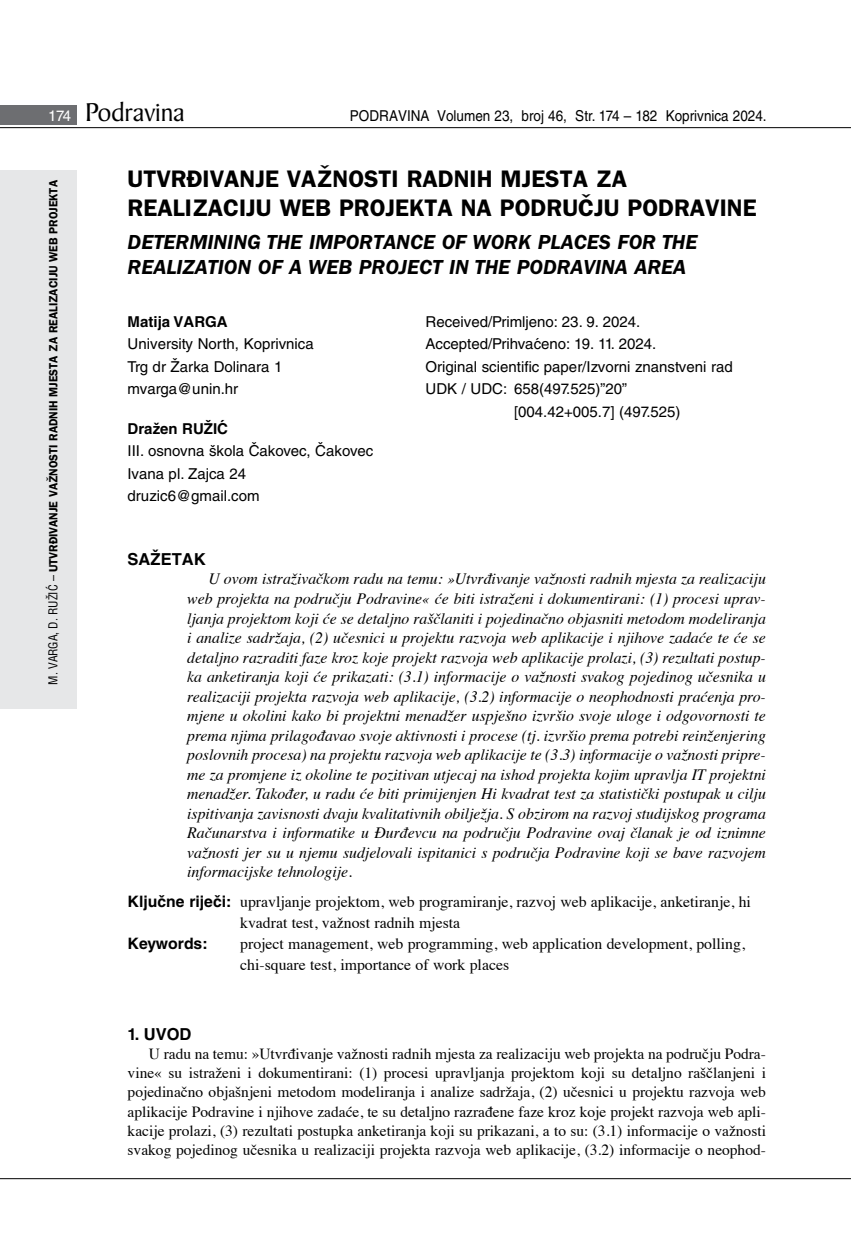
<style>
.page{position:relative;width:851px;height:1234px;background:#fff}
.page>*{position:absolute;margin:0;border:0;box-sizing:border-box;transform-origin:0 0}
.t1{font:27.6px "Baker Signet BT";color:#000}
.t2{font:600 24px/28.8px "ITC Franklin Gothic Skin 29";color:#000}
.t3{font:italic 600 21px/25.2px "ITC Franklin Gothic Skin 29";color:#000}
.t4{font:700 16.5px "Helvetica LT Skin 29";color:#000}
.t5{font:italic 15.75px/19.5px "Times";color:#000;text-align:justify}
.t6{font:15.75px/21px "Times";color:#000}
.t7{font:700 15.75px "Helvetica LT Skin 29";color:#000}
.t8{font:15.45px/19.2px "Times";color:#000;text-align:justify}
.t9{font:15px/22.5px "Helvetica LT Skin 29";color:#000}
.t10{font:15px "Helvetica LT Skin 29";color:#000;scale:.9 1}
.t11{font:700 15px "Helvetica LT Skin 29";color:#000}
.t12{font:600 12px "ITC Franklin Gothic Skin 29";letter-spacing:-.005em;color:#000;scale:.95 1}
.s1{font-family:"Helvetica LT Skin 29";font-size:15px;color:#fff}
.s2{font-family:"Helvetica LT Skin 29";font-weight:400;font-stretch:condensed}
.s3{font-family:"Helvetica LT Skin 29";font-weight:700}
</style>
<div class="page">
<div style="left:0;top:170px;width:77px;height:538px;background:#e6e7e8"></div>
<div style="left:0;top:105px;width:77px;height:19px;background:#6d6e71"></div>
<hr style="left:0;top:127px;width:850px;height:1px;background:#000">
<hr style="left:0;top:1177px;width:850px;height:1px;background:#000">
<h1 class="t1" style="left:48px;top:95px;width:138px"><span class="s1">174</span> Podravina</h1>
<p class="t10" style="left:350px;top:107px;width:464px">PODRAVINA Volumen 23, broj 46, Str. 174 – 182 Koprivnica 2024.</p>
<p class="t12" style="left:46px;top:684px;width:532px;rotate:-90deg"><span class="s2">M. VARGA, D. RUŽIĆ –</span> UTVRĐIVANJE VAŽNOSTI RADNIH MJESTA ZA REALIZACIJU WEB PROJEKTA</p>
<h2 class="t2" style="left:128px;top:164px;width:630px">UTVRĐIVANJE VAŽNOSTI RADNIH MJESTA ZA<br>REALIZACIJU WEB PROJEKTA NA PODRUČJU PODRAVINE</h2>
<h3 class="t3" style="left:128px;top:230px;width:571px">DETERMINING THE IMPORTANCE OF WORK PLACES FOR THE<br>REALIZATION OF A WEB PROJECT IN THE PODRAVINA AREA</h3>
<p class="t11" style="left:128px;top:312px;width:101px">Matija VARGA</p>
<p class="t9" style="left:128px;top:332px;width:188px">University North, Koprivnica<br>Trg dr Žarka Dolinara 1 mvarga@unin.hr</p>
<p class="t11" style="left:128px;top:419px;width:102px">Dražen RUŽIĆ</p>
<p class="t9" style="left:128px;top:439px;width:247px">III. osnovna škola Čakovec, Čakovec<br>Ivana pl. Zajca 24 druzic6@gmail.com</p>
<p class="t9" style="left:425px;top:310px;width:216px">Received/Primljeno: 23. 9. 2024.</p>
<p class="t9" style="left:425px;top:332px;width:232px">Accepted/Prihvaćeno: 19. 11. 2024.</p>
<p class="t9" style="left:425px;top:355px;width:309px">Original scientific paper/Izvorni znanstveni rad</p>
<p class="t9" style="left:425px;top:377px;width:203px">UDK / UDC: 658(497.525)”20”</p>
<p class="t9" style="left:514px;top:400px;width:168px">[004.42+005.7] (497.525)</p>
<p class="t4" style="left:128px;top:549px;width:79px">SAŽETAK</p>
<p class="t5" style="left:187px;top:568px;width:580px;text-indent:21px">U ovom istraživačkom radu na temu: »Utvrđivanje važnosti radnih mjesta za realizaciju web projekta na području Podravine« će biti istraženi i dokumentirani: (1) procesi uprav&shy;ljanja projektom koji će se detaljno raščlaniti i pojedinačno objasniti metodom modeliranja i analize sadržaja, (2) učesnici u projektu razvoja web aplikacije i njihove zadaće te će se detaljno razraditi faze kroz koje projekt razvoja web aplikacije prolazi, (3) rezultati postup&shy;ka anketiranja koji će prikazati: (3.1) informacije o važnosti svakog pojedinog učesnika u realizaciji projekta razvoja web aplikacije, (3.2) informacije o neophodnosti praćenja pro&shy;mjene u okolini kako bi projektni menadžer uspješno izvršio svoje uloge i odgovornosti te prema njima prilagođavao svoje aktivnosti i procese (tj. izvršio prema potrebi reinženjering poslovnih procesa) na projektu razvoja web aplikacije te (3.3) informacije o važnosti pripre&shy;me za promjene iz okoline te pozitivan utjecaj na ishod projekta kojim upravlja IT projektni menadžer. Također, u radu će biti primijenjen Hi kvadrat test za statistički postupak u cilju ispitivanja zavisnosti dvaju kvalitativnih obilježja. S obzirom na razvoj studijskog programa Računarstva i informatike u Đurđevcu na području Podravine ovaj članak je od iznimne važnosti jer su u njemu sudjelovali ispitanici s područja Podravine koji se bave razvojem informacijske tehnologije.</p>
<p class="t6" style="left:240px;top:889px;width:512px;text-indent:-113px"><span class="s3">Ključne riječi:</span> upravljanje projektom, web programiranje, razvoj web aplikacije, anketiranje, hi kvadrat test, važnost radnih mjesta</p>
<p class="t7" style="left:128px;top:933px;width:81px">Keywords:</p>
<p class="t6" style="left:240px;top:931px;width:506px">project management, web programming, web application development, polling, chi-square test, importance of work places</p>
<p class="t4" style="left:128px;top:1023px;width:65px">1. UVOD</p>
<p class="t8" style="left:128px;top:1042px;width:639px;text-indent:21px">U radu na temu: »Utvrđivanje važnosti radnih mjesta za realizaciju web projekta na području Podra&shy;vine« su istraženi i dokumentirani: (1) procesi upravljanja projektom koji su detaljno raščlanjeni i pojedinačno objašnjeni metodom modeliranja i analize sadržaja, (2) učesnici u projektu razvoja web aplikacije Podravine i njihove zadaće, te su detaljno razrađene faze kroz koje projekt razvoja web apli&shy;kacije prolazi, (3) rezultati postupka anketiranja koji su prikazani, a to su: (3.1) informacije o važnosti svakog pojedinog učesnika u realizaciji projekta razvoja web aplikacije, (3.2) informacije o neophod-</p>
</div>
